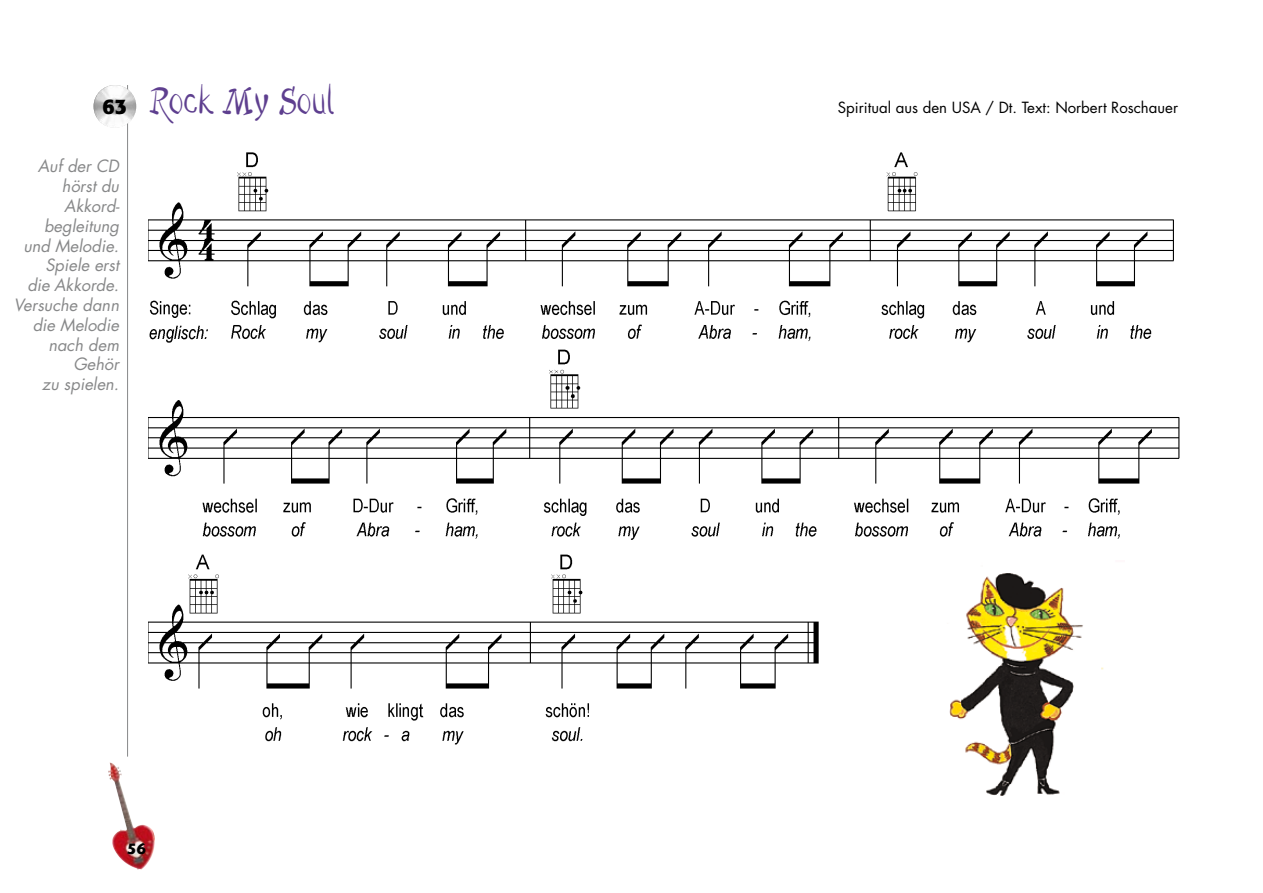
<style>
.page{position:relative;width:1263px;height:893px;background:#fff}
.page>*{position:absolute;margin:0;border:0;box-sizing:border-box;transform-origin:0 0}
.t1{font:600 36px "Quill";color:#5e3f8f}
.t2{font:700 21px "Formata";color:#000}
.t3{font:italic 16.5px/19.8px "Futura";color:#878889;text-align:right}
.t4{font:700 16.5px "Today SB";color:#000}
.t5{font:15px "Futura";color:#000}
</style>
<div class="page">
<hr style="left:127px;top:85px;width:1px;height:723px;background:#878889">
<img style="left:110px;top:762px;width:45px;height:107px">
<img style="left:149px;top:152px;width:1031px;height:593px">
<img style="left:94px;top:85px;width:42px;height:43px;border-radius:50%">
<img style="left:923px;top:560px;width:202px;height:236px">
<p class="t2" style="left:103px;top:93px;width:26px">63</p>
<p class="t3" style="left:14px;top:156px;width:107px">Auf der CD hörst du<br>Akkord&shy;begleitung<br>und Melodie.<br>Spiele erst<br>die Akkorde.<br>Versuche dann die Melodie nach dem<br>Gehör<br>zu spielen.</p>
<h1 class="t1" style="left:149px;top:76px;width:186px">Rock My Soul</h1>
<p class="t4" style="left:127px;top:840px;width:21px">56</p>
<p class="t5" style="left:838px;top:97px;width:342px">Spiritual aus den USA / Dt. Text: Norbert Roschauer</p>
</div>
